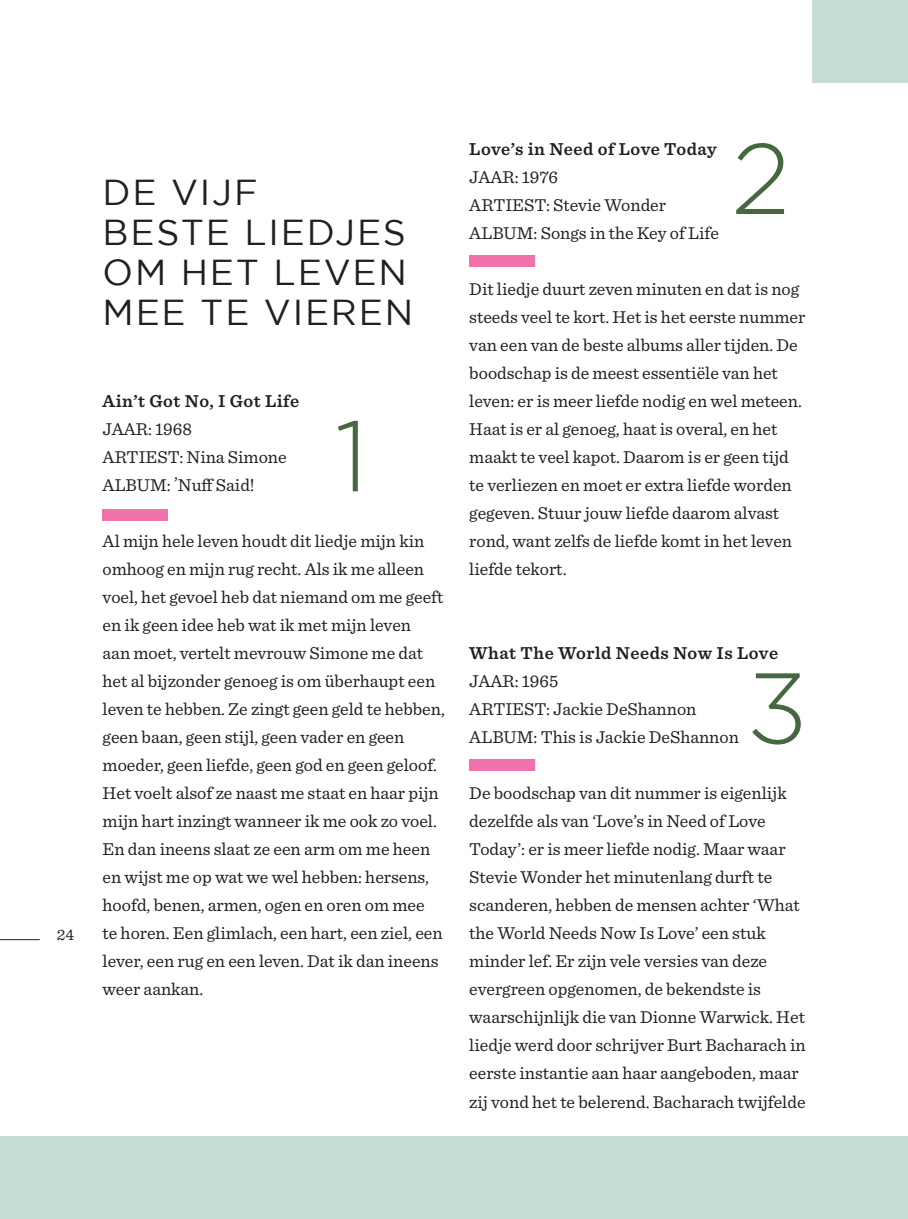
<style>
.page{position:relative;width:908px;height:1219px;background:#fff}
.page>*{position:absolute;margin:0;border:0;box-sizing:border-box;transform-origin:0 0}
.t1{font:300 100px "Gotham";color:#466840}
.broodtekst{font:36px "Gotham";letter-spacing:.05em;color:#231f20}
.broodtekst-2{font:18px/28px "Sentinel";color:#231f20}
.broodtekst-3{font:600 18px "Sentinel";letter-spacing:.03em;color:#231f20}
.t2{font:16px "Sentinel";color:#231f20}
</style>
<div class="page">
<hr style="left:0;top:939px;width:40px;height:1px;background:#231f20">
<div style="left:102px;top:509px;width:65px;height:11px;background:#f171ab"></div>
<div style="left:469px;top:256px;width:65px;height:11px;background:#f171ab"></div>
<div style="left:469px;top:760px;width:65px;height:11px;background:#f171ab"></div>
<div style="left:0;top:1136px;width:907px;height:83px;background:#c5ddd4"></div>
<div style="left:811px;top:0;width:96px;height:83px;background:#c5ddd4"></div>
<p class="t2" style="left:57px;top:923px;width:19px">24</p>
<p class="broodtekst" style="left:103px;top:172px;width:156px">DE VIJF</p>
<p class="broodtekst" style="left:103px;top:212px;width:305px">BESTE LIEDJES</p>
<p class="broodtekst" style="left:103px;top:252px;width:306px">OM HET LEVEN</p>
<p class="broodtekst" style="left:103px;top:292px;width:312px">MEE TE VIEREN</p>
<p class="broodtekst-3" style="left:103px;top:388px;width:198px">Ain’t Got No, I Got Life</p>
<p class="broodtekst-2" style="left:103px;top:414px;width:91px">JAAR: 1968</p>
<p class="broodtekst-2" style="left:103px;top:442px;width:185px">ARTIEST: Nina Simone</p>
<p class="broodtekst-2" style="left:103px;top:470px;width:153px">ALBUM: Nuff Said!</p>
<p class="broodtekst-2" style="left:174px;top:458px;width:5px">,</p>
<p class="t1" style="left:334px;top:401px;width:35px">1</p>
<p class="broodtekst-2" style="left:103px;top:526px;width:344px">Al mijn hele leven houdt dit liedje mijn kin omhoog en mijn rug recht. Als ik me alleen voel, het gevoel heb dat niemand om me geeft en ik geen idee heb wat ik met mijn leven<br>aan moet, vertelt mevrouw Simone me dat het al bijzonder genoeg is om überhaupt een leven te hebben. Ze zingt geen geld te hebben, geen baan, geen stijl, geen vader en geen moeder, geen liefde, geen god en geen geloof.<br>Het voelt alsof ze naast me staat en haar pijn mijn hart inzingt wanneer ik me ook zo voel.<br>En dan ineens slaat ze een arm om me heen en wijst me op wat we wel hebben: hersens, hoofd, benen, armen, ogen en oren om mee<br>te horen. Een glimlach, een hart, een ziel, een lever, een rug en een leven. Dat ik dan ineens weer aankan.</p>
<p class="broodtekst-3" style="left:469px;top:135px;width:249px">Love’s in Need of Love Today</p>
<p class="broodtekst-2" style="left:469px;top:162px;width:90px">JAAR: 1976</p>
<p class="broodtekst-2" style="left:469px;top:190px;width:198px">ARTIEST: Stevie Wonder</p>
<p class="broodtekst-2" style="left:469px;top:218px;width:251px">ALBUM: Songs in the Key of Life</p>
<p class="t1" style="left:731px;top:124px;width:60px">2</p>
<p class="broodtekst-2" style="left:469px;top:274px;width:337px">Dit liedje duurt zeven minuten en dat is nog steeds veel te kort. Het is het eerste nummer van een van de beste albums aller tijden. De boodschap is de meest essentiële van het leven: er is meer liefde nodig en wel meteen.<br>Haat is er al genoeg, haat is overal, en het maakt te veel kapot. Daarom is er geen tijd te verliezen en moet er extra liefde worden gegeven. Stuur jouw liefde daarom alvast rond, want zelfs de liefde komt in het leven liefde tekort.</p>
<p class="broodtekst-3" style="left:469px;top:640px;width:310px">What The World Needs Now Is Love</p>
<p class="broodtekst-2" style="left:469px;top:666px;width:90px">JAAR: 1965</p>
<p class="broodtekst-2" style="left:469px;top:694px;width:228px">ARTIEST: Jackie DeShannon</p>
<p class="broodtekst-2" style="left:469px;top:722px;width:271px">ALBUM: This is Jackie DeShannon</p>
<p class="t1" style="left:746px;top:653px;width:62px">3</p>
<p class="broodtekst-2" style="left:469px;top:778px;width:338px">De boodschap van dit nummer is eigenlijk dezelfde als van ‘Love’s in Need of Love Today’: er is meer liefde nodig. Maar waar Stevie Wonder het minutenlang durft te scanderen, hebben de mensen achter ‘What the World Needs Now Is Love’ een stuk minder lef. Er zijn vele versies van deze evergreen opgenomen, de bekendste is waarschijnlijk die van Dionne Warwick. Het liedje werd door schrijver Burt Bacharach in eerste instantie aan haar aangeboden, maar zij vond het te belerend. Bacharach twijfelde</p>
</div>
